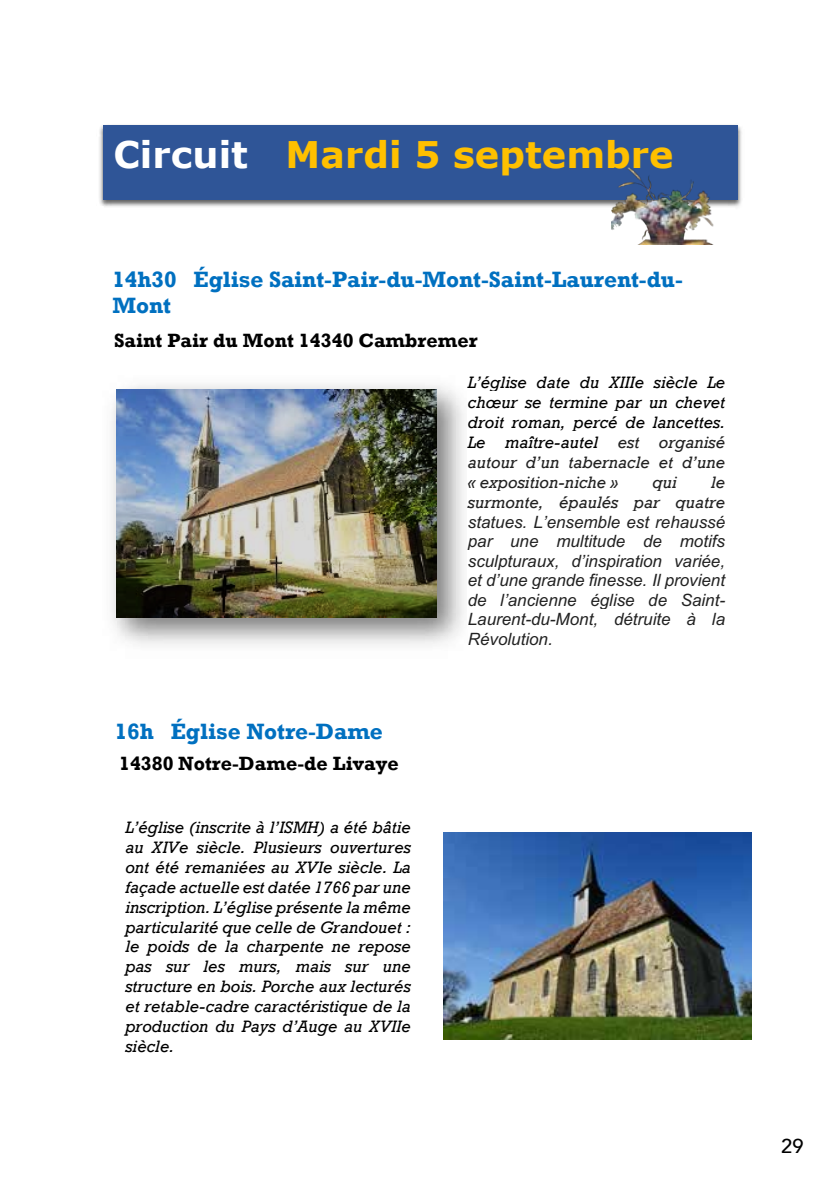
<style>
.page{position:relative;width:840px;height:1191px;background:#fff}
.page>*{position:absolute;margin:0;border:0;box-sizing:border-box;transform-origin:0 0}
.t1{font:700 36.6px "Verdana";letter-spacing:.005em;color:#ffc000}
.t2{font:700 22.8px/26.4px "Rockwell";letter-spacing:-.005em;color:#0070c0}
.t3{font:500 20px "Avenir";color:#000}
.t4{font:700 19.6px "Rockwell";letter-spacing:.005em;color:#000}
.t5{font:italic 17px/20px "Rockwell";color:#000;text-align:justify}
.t6{font:italic 17px/19.6px "Arial";color:#222;text-align:justify}
.t7{font:italic 17px/20px "Rockwell";color:#222;text-align:right}
.s1{color:#fff}
.s2{color:#222}
</style>
<div class="page">
<img style="left:101px;top:124px;width:639px;height:83px">
<img style="left:99px;top:126px;width:643px;height:78px">
<div style="left:103px;top:126px;width:634px;height:74px;background:#2f5597"></div>
<img style="left:111px;top:384px;width:353px;height:261px">
<img style="left:116px;top:389px;width:320px;height:229px">
<img style="left:611px;top:167px;width:106px;height:78px">
<img style="left:443px;top:832px;width:308px;height:207px">
<h1 class="t1" style="left:113px;top:128px;width:561px"><span class="s1">Circuit</span> Mardi 5 septembre</h1>
<h2 class="t2" style="left:112px;top:266px;width:571px">14h30 Église Saint-Pair-du-Mont-Saint-Laurent-du-<br>Mont</h2>
<p class="t4" style="left:114px;top:328px;width:365px">Saint Pair du Mont 14340 Cambremer</p>
<h2 class="t2" style="left:115px;top:718px;width:269px">16h Église Notre-Dame</h2>
<p class="t4" style="left:119px;top:751px;width:281px">14380 Notre-Dame-de Livaye</p>
<p class="t5" style="left:125px;top:817px;width:287px">L’église (inscrite à l’ISMH) a été bâtie au XIVe siècle. Plusieurs ouvertures ont été remaniées au XVIe siècle. La façade actuelle est datée 1766 par une inscription. L’église présente la même particularité que celle de Grandouet : le poids de la charpente ne repose pas sur les murs, mais sur une structure en bois. Porche aux lecturés et retable-cadre caractéristique de la production du Pays d’Auge au XVIIe siècle.</p>
<p class="t5" style="left:467px;top:372px;width:259px">L’église date du XIIIe siècle Le chœur se termine par un chevet droit roman, percé de lancettes.<br>Le maître-autel <span class="s2">est organisé autour d’un tabernacle et d’une « exposition-niche »</span></p>
<p class="t7" style="left:652px;top:472px;width:26px">qui</p>
<p class="t7" style="left:467px;top:472px;width:259px">le<br>surmonte, épaulés par quatre</p>
<p class="t6" style="left:467px;top:512px;width:259px">statues. L’ensemble est rehaussé par une multitude de motifs sculpturaux, d’inspiration variée, et d’une grande finesse. Il provient de l’ancienne église de Saint-Laurent-du-Mont, détruite à la Révolution.</p>
<p class="t3" style="left:780px;top:1129px;width:24px">29</p>
</div>
